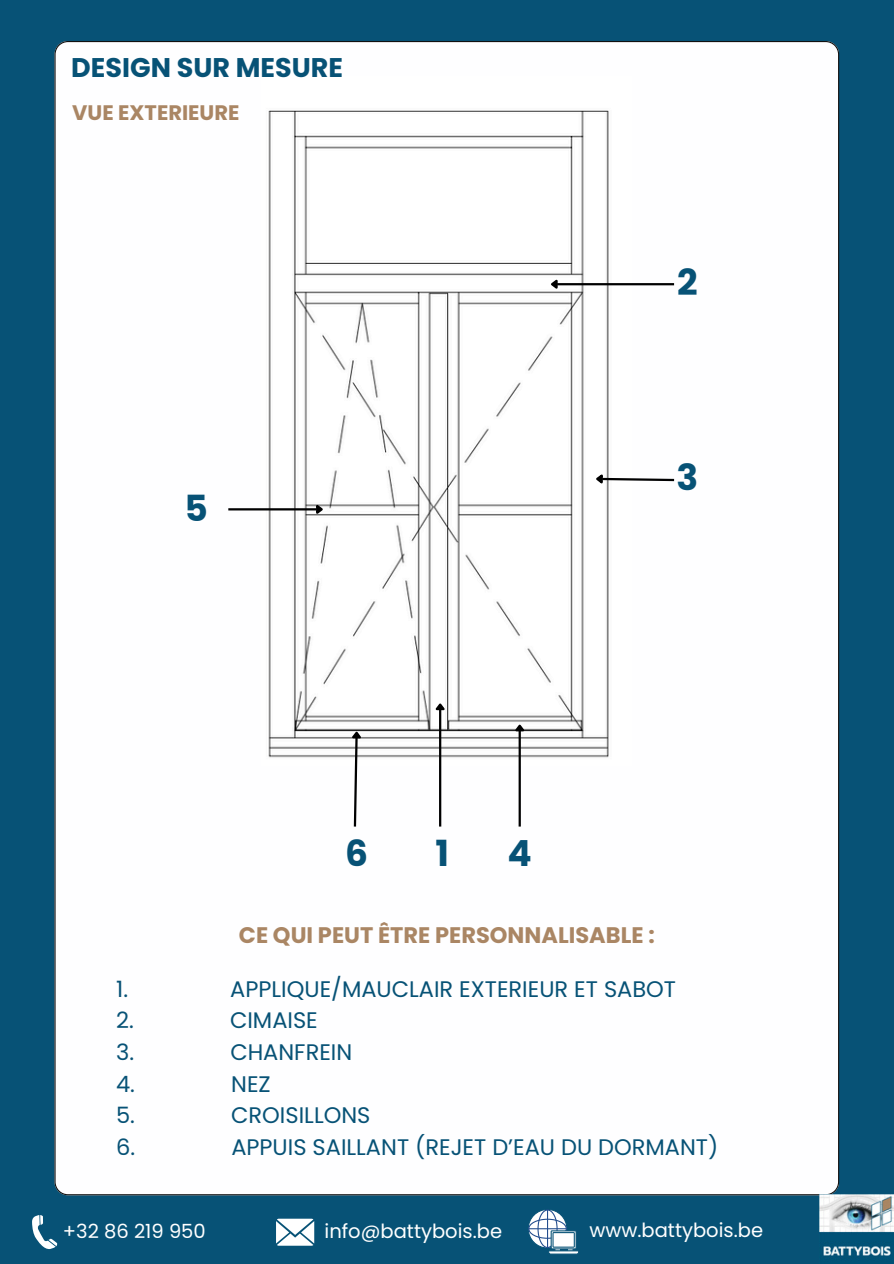
<style>
.page{position:relative;width:894px;height:1264px;background:#fff}
.page>*{position:absolute;margin:0;border:0;box-sizing:border-box;transform-origin:0 0}
.t1{font:700 36px "Poppins";color:#075276}
.t2{font:700 27px "Poppins";color:#075276}
.t3{font:22.5px "Poppins";color:#075276}
.t4{font:700 22.5px "Poppins";color:#aa8664}
.t5{font:700 21px "Poppins";color:#aa8664}
.t6{font:19.5px "Poppins";color:#fff}
</style>
<div class="page">
<div style="left:0;top:0;width:893px;height:1263px;background:#075276"></div>
<div style="left:54px;top:41px;width:784px;height:1154px;background:#fefeff"></div>
<img style="left:261px;top:76px;width:370px;height:689px">
<hr style="left:439px;top:709px;width:2px;height:117px;background:#000">
<svg style="left:433px;top:700px;width:15px;height:12px"></svg>
<hr style="left:557px;top:283px;width:117px;height:2px;background:#000">
<svg style="left:548px;top:276px;width:11px;height:15px"></svg>
<svg style="left:593px;top:471px;width:83px;height:14px"></svg>
<hr style="left:518px;top:730px;width:2px;height:96px;background:#000">
<svg style="left:513px;top:722px;width:14px;height:11px"></svg>
<hr style="left:228px;top:508px;width:88px;height:2px;background:#000">
<svg style="left:314px;top:503px;width:11px;height:14px"></svg>
<svg style="left:350px;top:729px;width:14px;height:99px"></svg>
<img style="left:819px;top:1194px;width:74px;height:62px">
<svg style="left:32px;top:1215px;width:25px;height:34px"></svg>
<svg style="left:276px;top:1218px;width:38px;height:27px"></svg>
<svg style="left:528px;top:1209px;width:51px;height:45px"></svg>
<p class="t2" style="left:71px;top:49px;width:273px">DESIGN SUR MESURE</p>
<p class="t5" style="left:72px;top:98px;width:169px">VUE EXTERIEURE</p>
<h2 class="t1" style="left:184px;top:483px;width:25px">5</h2>
<p class="t1" style="left:676px;top:258px;width:22px">2</p>
<p class="t1" style="left:676px;top:452px;width:23px">3</p>
<h1 class="t1" style="left:345px;top:828px;width:24px">6</h1>
<p class="t1" style="left:435px;top:828px;width:15px">1</p>
<p class="t1" style="left:507px;top:828px;width:26px">4</p>
<h3 class="t4" style="left:239px;top:919px;width:417px">CE QUI PEUT ÊTRE PERSONNALISABLE :</h3>
<h2 class="t3" style="left:116px;top:973px;width:13px">1.</h2>
<h2 class="t3" style="left:230px;top:973px;width:447px">APPLIQUE/MAUCLAIR EXTERIEUR ET SABOT</h2>
<h2 class="t3" style="left:116px;top:1004px;width:19px">2.</h2>
<h2 class="t3" style="left:230px;top:1004px;width:89px">CIMAISE</h2>
<h2 class="t3" style="left:116px;top:1036px;width:19px">3.</h2>
<h2 class="t3" style="left:230px;top:1036px;width:123px">CHANFREIN</h2>
<h2 class="t3" style="left:116px;top:1067px;width:20px">4.</h2>
<h2 class="t3" style="left:231px;top:1067px;width:41px">NEZ</h2>
<h2 class="t3" style="left:116px;top:1099px;width:20px">5.</h2>
<h2 class="t3" style="left:231px;top:1099px;width:141px">CROISILLONS</h2>
<h2 class="t3" style="left:116px;top:1130px;width:21px">6.</h2>
<h2 class="t3" style="left:231px;top:1130px;width:488px">APPUIS SAILLANT (REJET D’EAU DU DORMANT)</h2>
<p class="t6" style="left:63px;top:1217px;width:144px">+32 86 219 950</p>
<p class="t6" style="left:324px;top:1217px;width:179px">info@battybois.be</p>
<p class="t6" style="left:589px;top:1216px;width:175px">www.battybois.be</p>
</div>
